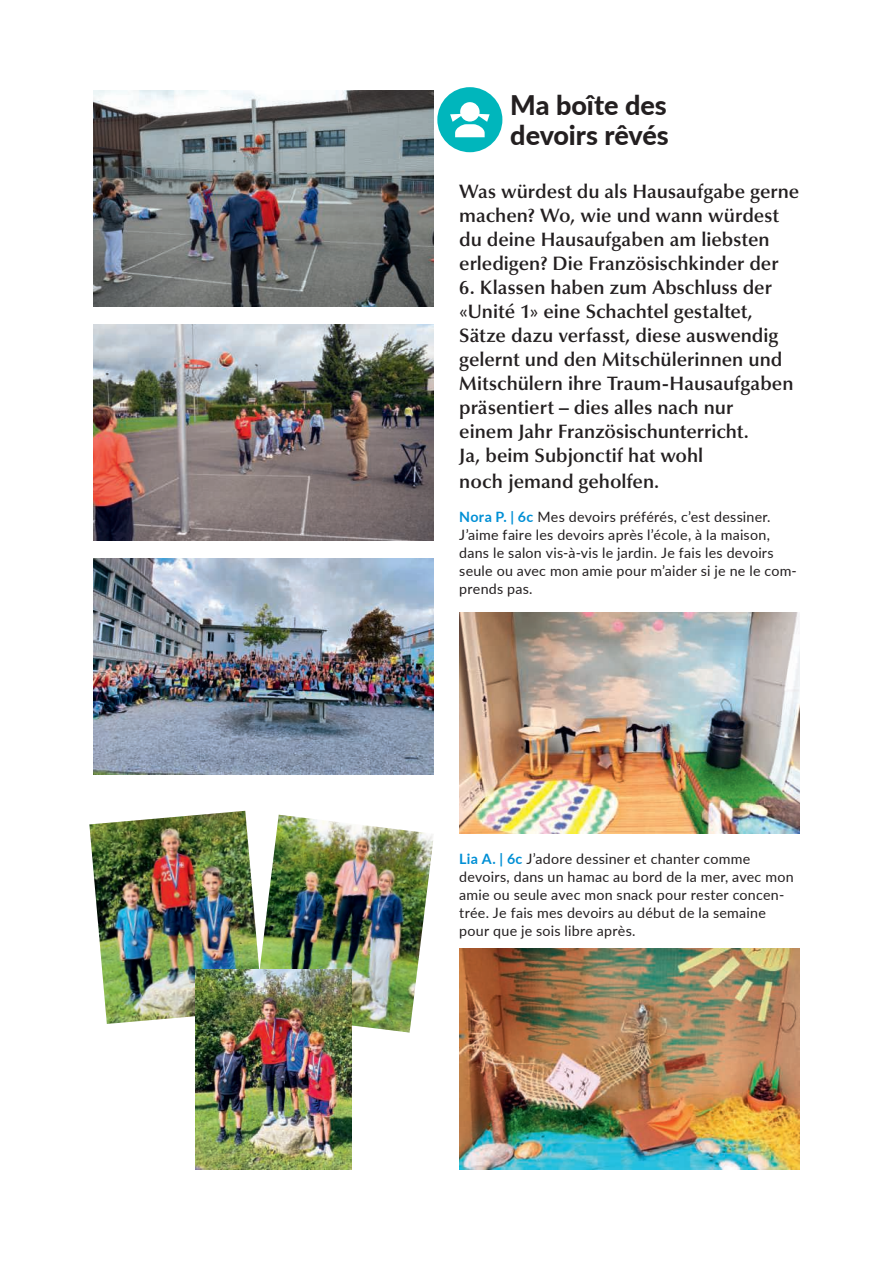
<style>
.page{position:relative;width:893px;height:1263px;background:#fff}
.page>*{position:absolute;margin:0;border:0;box-sizing:border-box;transform-origin:0 0}
.t1{font:800 27px/30px "Lato";letter-spacing:-.005em;color:#231f20}
.t2{font:600 19.5px/24.2px "Optima LT Pro";color:#231f20}
.t3{font:14.25px/18px "Lato";letter-spacing:.02em;color:#231f20}
.s1{font-weight:700;color:#008fd5}
</style>
<div class="page">
<img style="left:459px;top:612px;width:340px;height:221px">
<img style="left:460px;top:948px;width:339px;height:221px">
<div style="left:437px;top:87px;width:65px;height:65px;background:#00b6bc;border-radius:50%"></div>
<svg style="left:450px;top:102px;width:40px;height:35px"></svg>
<img style="left:89px;top:811px;width:165px;height:213px">
<img style="left:254px;top:815px;width:179px;height:217px">
<img style="left:195px;top:969px;width:157px;height:201px">
<img style="left:94px;top:90px;width:340px;height:216px">
<img style="left:94px;top:324px;width:340px;height:216px">
<img style="left:94px;top:558px;width:340px;height:216px">
<h1 class="t1" style="left:510px;top:89px;width:160px">Ma boîte des devoirs rêvés</h1>
<p class="t2" style="left:459px;top:179px;width:342px">Was würdest du als Hausaufgabe gerne machen? Wo, wie und wann würdest du deine Hausaufgaben am liebsten erledigen? Die Französischkinder der</p>
<p class="t2" style="left:459px;top:275px;width:336px">6. Klassen haben zum Abschluss der «Unité 1» eine Schachtel gestaltet, Sätze dazu verfasst, diese auswendig gelernt und den Mitschülerinnen und Mitschülern ihre Traum-Hausaufgaben präsentiert – dies alles nach nur<br>einem Jahr Französischunterricht.<br>Ja, beim Subjonctif hat wohl<br>noch jemand geholfen.</p>
<p class="t3" style="left:459px;top:507px;width:339px"><span class="s1">Nora P. | 6c</span> Mes devoirs préférés, c’est dessiner.<br>J’aime faire les devoirs après l’école, à la maison, dans le salon vis-à-vis le jardin. Je fais les devoirs seule ou avec mon amie pour m’aider si je ne le com&shy;prends pas.</p>
<p class="t3" style="left:459px;top:849px;width:336px"><span class="s1">Lia A. | 6c</span> J’adore dessiner et chanter comme devoirs, dans un hamac au bord de la mer, avec mon amie ou seule avec mon snack pour rester concen&shy;trée. Je fais mes devoirs au début de la semaine pour que je sois libre après.</p>
</div>
